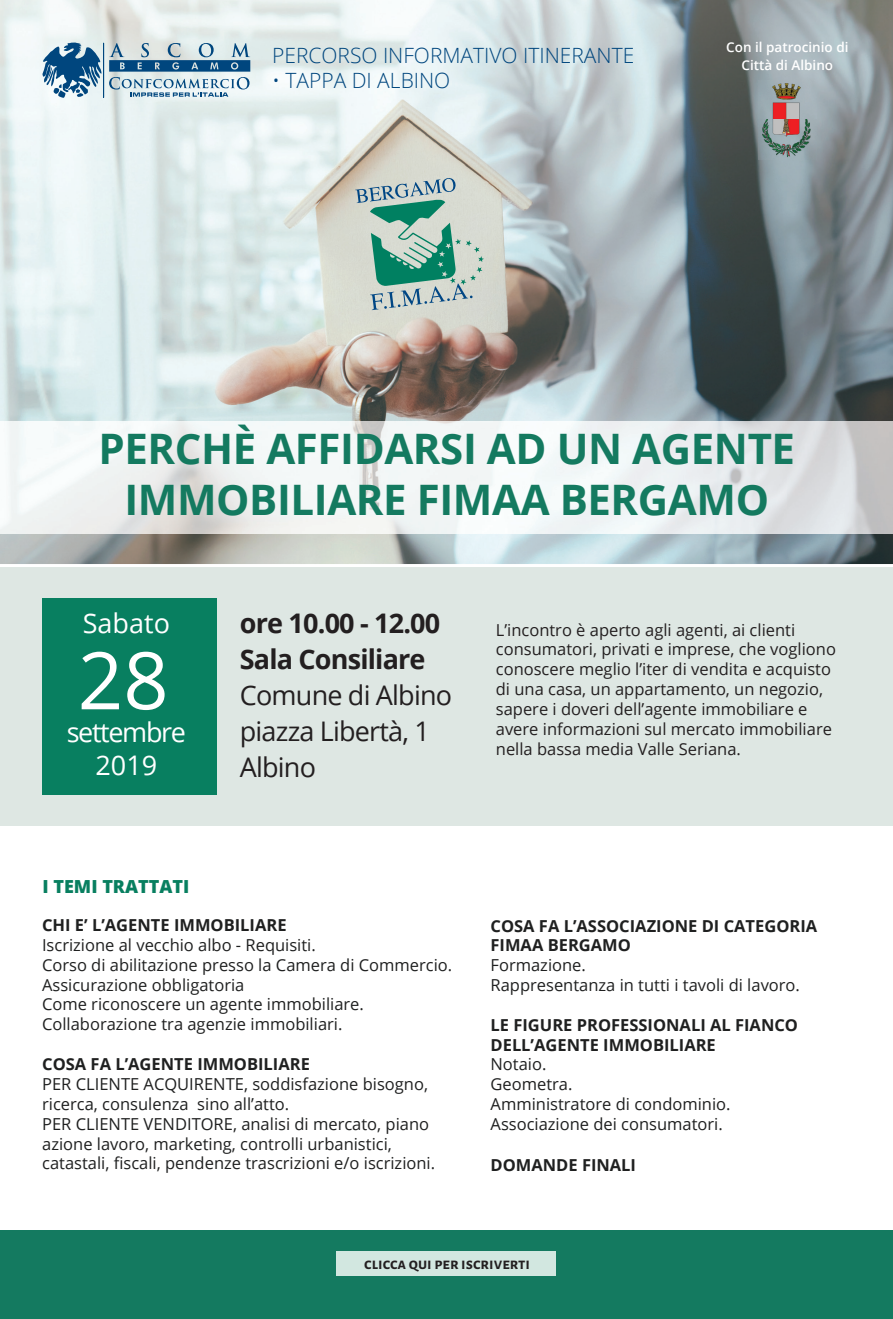
<style>
.page{position:relative;width:893px;height:1319px;background:#fff}
.page>*{position:absolute;margin:0;border:0;box-sizing:border-box;transform-origin:0 0}
.t1{font:79.5px "Open Sans";color:#fff}
.t2{font:700 42px/51px "Open Sans";letter-spacing:-.01em;color:#147a60;text-align:center}
.t3{font:27px/36px "Open Sans";letter-spacing:-.03em;color:#231f20}
.t4{font:700 27px/36px "Open Sans";letter-spacing:-.03em;color:#231f20}
.t5{font:27px/32.4px "Open Sans";letter-spacing:-.05em;color:#fff;text-align:center}
.t6{font:27px "Open Sans";letter-spacing:-.025em;color:#fff}
.t7{font:300 21px "Open Sans";color:#00467e}
.t8{font:800 18px "Open Sans";color:#087f60}
.t9{font:16.5px/19.8px "Open Sans";color:#1f2020}
.t10{font:16.5px/19.8px "Open Sans";color:#231f20}
.t11{font:700 16.5px/19.8px "Open Sans";color:#1f2020}
.t12{font:700 16.5px "Alegreya Sans SC";color:#231f20}
.t13{font:600 13.5px/18px "Open Sans";color:#fff;text-align:center}
</style>
<div class="page">
<div style="left:0;top:1230px;width:893px;height:88px;background:#147a60"></div>
<div style="left:0;top:567px;width:893px;height:258px;background:#dee7e3"></div>
<img style="left:0;top:0;width:893px;height:564px">
<svg style="left:355px;top:178px;width:129px;height:132px;background:#9dbeb4"></svg>
<div style="left:42px;top:598px;width:175px;height:196px;background:#087f60"></div>
<img style="left:0;top:421px;width:893px;height:113px">
<svg style="left:43px;top:43px;width:207px;height:55px;background:#90afc3"></svg>
<div style="left:336px;top:1251px;width:220px;height:24px;background:#d2e7e0"></div>
<img style="left:759px;top:81px;width:57px;height:78px">
<p class="t7" style="left:272px;top:41px;width:364px">PERCORSO INFORMATIVO ITINERANTE</p>
<p class="t7" style="left:272px;top:66px;width:180px">• TAPPA DI ALBINO</p>
<p class="t13" style="left:726px;top:38px;width:124px">Con il patrocinio di<br>Città di Albino</p>
<h2 class="t2" style="left:98px;top:422px;width:698px">PERCHÈ AFFIDARSI AD UN AGENTE<br>IMMOBILIARE FIMAA BERGAMO</h2>
<h3 class="t6" style="left:83px;top:605px;width:89px">Sabato</h3>
<h1 class="t1" style="left:78px;top:625px;width:92px">28</h1>
<h3 class="t5" style="left:67px;top:715px;width:121px">settembre<br>2019</h3>
<h3 class="t4" style="left:240px;top:604px;width:202px">ore 10.00 - 12.00<br>Sala Consiliare</h3>
<h3 class="t3" style="left:240px;top:676px;width:214px">Comune di Albino piazza Libertà, 1<br>Albino</h3>
<p class="t10" style="left:496px;top:619px;width:342px">L’incontro è aperto agli agenti, ai clienti consumatori, privati e imprese, che vogliono conoscere meglio l’iter di vendita e acquisto di una casa, un appartamento, un negozio, sapere i doveri dell’agente immobiliare e avere informazioni sul mercato immobiliare nella bassa media Valle Seriana.</p>
<p class="t8" style="left:43px;top:872px;width:148px">I TEMI TRATTATI</p>
<p class="t11" style="left:42px;top:914px;width:246px">CHI E’ L’AGENTE IMMOBILIARE</p>
<p class="t9" style="left:42px;top:934px;width:412px">Iscrizione al vecchio albo - Requisiti.<br>Corso di abilitazione presso la Camera di Commercio.<br>Assicurazione obbligatoria<br>Come riconoscere un agente immobiliare.<br>Collaborazione tra agenzie immobiliari.</p>
<p class="t11" style="left:42px;top:1053px;width:269px">COSA FA L’AGENTE IMMOBILIARE</p>
<p class="t9" style="left:42px;top:1073px;width:394px">PER CLIENTE ACQUIRENTE, soddisfazione bisogno, ricerca, consulenza sino all’atto.<br>PER CLIENTE VENDITORE, analisi di mercato, piano azione lavoro, marketing, controlli urbanistici, catastali, fiscali, pendenze trascrizioni e/o iscrizioni.</p>
<p class="t11" style="left:491px;top:915px;width:328px">COSA FA L’ASSOCIAZIONE DI CATEGORIA<br>FIMAA BERGAMO</p>
<p class="t9" style="left:491px;top:954px;width:311px">Formazione.<br>Rappresentanza in tutti i tavoli di lavoro.</p>
<p class="t11" style="left:491px;top:1014px;width:309px">LE FIGURE PROFESSIONALI AL FIANCO<br>DELL’AGENTE IMMOBILIARE</p>
<p class="t9" style="left:491px;top:1053px;width:242px">Notaio.<br>Geometra.<br>Amministratore di condominio.<br>Associazione dei consumatori.</p>
<p class="t11" style="left:491px;top:1154px;width:147px">DOMANDE FINALI</p>
<p class="t12" style="left:364px;top:1251px;width:167px">clicca qui per iscriverti</p>
</div>
